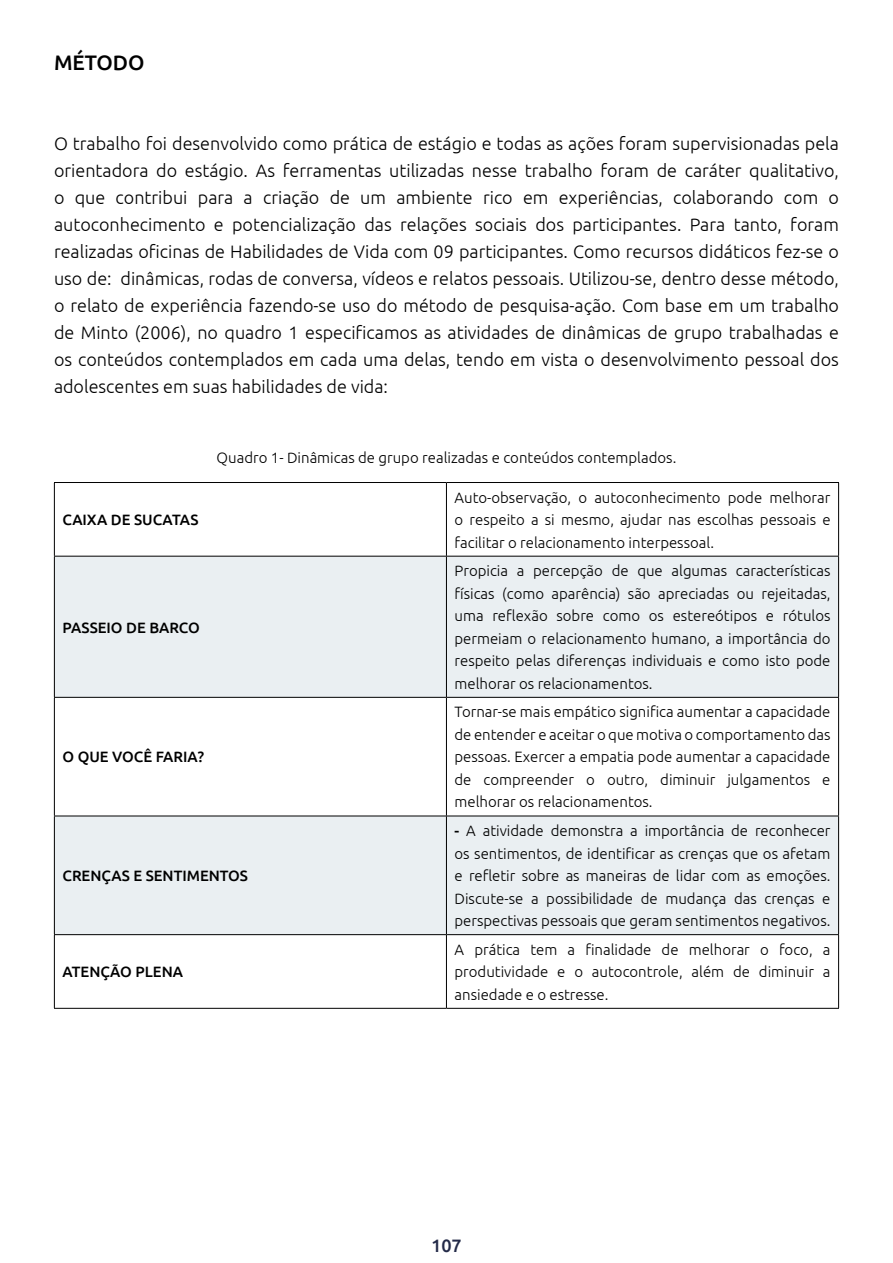
<style>
.page{position:relative;width:893px;height:1263px;background:#fff}
.page>*{position:absolute;margin:0;border:0;box-sizing:border-box;transform-origin:0 0}
.t1{font:500 21px "Ubuntu";color:#000}
.t2{font:300 18px/27px "Ubuntu";color:#000;text-align:justify}
.t3{font:500 18px "Ubuntu";color:#232a48}
.t4{font:300 15px/22.5px "Ubuntu";color:#000;text-align:justify}
.t5{font:500 15px "Ubuntu";color:#000}
.s1{font-weight:500}
</style>
<div class="page">
<svg style="left:55px;top:557px;width:783px;height:377px;fill:#eaeff2"></svg>
<hr style="left:54px;top:482px;width:392px;height:1px;background:#000">
<hr style="left:446px;top:482px;width:393px;height:1px;background:#000">
<hr style="left:54px;top:556px;width:392px;height:1px;background:#000">
<hr style="left:446px;top:556px;width:393px;height:1px;background:#000">
<hr style="left:54px;top:697px;width:392px;height:1px;background:#000">
<hr style="left:446px;top:697px;width:393px;height:1px;background:#000">
<hr style="left:54px;top:816px;width:392px;height:1px;background:#000">
<hr style="left:446px;top:816px;width:393px;height:1px;background:#000">
<hr style="left:54px;top:934px;width:392px;height:1px;background:#000">
<hr style="left:446px;top:934px;width:393px;height:1px;background:#000">
<hr style="left:54px;top:1008px;width:392px;height:1px;background:#000">
<hr style="left:446px;top:1008px;width:393px;height:1px;background:#000">
<hr style="left:54px;top:483px;width:1px;height:73px;background:#000">
<hr style="left:54px;top:556px;width:1px;height:141px;background:#000">
<hr style="left:54px;top:698px;width:1px;height:118px;background:#000">
<hr style="left:54px;top:816px;width:1px;height:118px;background:#000">
<hr style="left:54px;top:935px;width:1px;height:73px;background:#000">
<hr style="left:446px;top:483px;width:1px;height:73px;background:#000">
<hr style="left:838px;top:483px;width:1px;height:73px;background:#000">
<hr style="left:446px;top:556px;width:1px;height:141px;background:#000">
<hr style="left:838px;top:556px;width:1px;height:141px;background:#000">
<hr style="left:446px;top:698px;width:1px;height:118px;background:#000">
<hr style="left:838px;top:698px;width:1px;height:118px;background:#000">
<hr style="left:446px;top:816px;width:1px;height:118px;background:#000">
<hr style="left:838px;top:816px;width:1px;height:118px;background:#000">
<hr style="left:446px;top:935px;width:1px;height:73px;background:#000">
<hr style="left:838px;top:935px;width:1px;height:73px;background:#000">
<h1 class="t1" style="left:54px;top:50px;width:92px">MÉTODO</h1>
<p class="t2" style="left:54px;top:129px;width:787px">O trabalho foi desenvolvido como prática de estágio e todas as ações foram supervisionadas pela orientadora do estágio. As ferramentas utilizadas nesse trabalho foram de caráter qualitativo, o que contribui para a criação de um ambiente rico em experiências, colaborando com o autoconhecimento e potencialização das relações sociais dos participantes. Para tanto, foram realizadas oficinas de Habilidades de Vida com 09 participantes. Como recursos didáticos fez-se o uso de: dinâmicas, rodas de conversa, vídeos e relatos pessoais. Utilizou-se, dentro desse método, o relato de experiência fazendo-se uso do método de pesquisa-ação. Com base em um trabalho de Minto (2006), no quadro 1 especificamos as atividades de dinâmicas de grupo trabalhadas e os conteúdos contemplados em cada uma delas, tendo em vista o desenvolvimento pessoal dos adolescentes em suas habilidades de vida:</p>
<p class="t5" style="left:62px;top:510px;width:137px">CAIXA DE SUCATAS</p>
<p class="t5" style="left:62px;top:618px;width:139px">PASSEIO DE BARCO</p>
<p class="t5" style="left:62px;top:748px;width:143px">O QUE VOCÊ FARIA?</p>
<p class="t4" style="left:217px;top:446px;width:461px">Quadro 1- Dinâmicas de grupo realizadas e conteúdos contemplados.</p>
<p class="t4" style="left:455px;top:486px;width:377px">Auto-observação, o autoconhecimento pode melhorar o respeito a si mesmo, ajudar nas escolhas pessoais e facilitar o relacionamento interpessoal.</p>
<p class="t4" style="left:455px;top:559px;width:377px">Propicia a percepção de que algumas características físicas (como aparência) são apreciadas ou rejeitadas, uma reflexão sobre como os estereótipos e rótulos permeiam o relacionamento humano, a importância do respeito pelas diferenças individuais e como isto pode melhorar os relacionamentos.</p>
<p class="t4" style="left:455px;top:700px;width:377px">Tornar-se mais empático significa aumentar a capacidade de entender e aceitar o que motiva o comportamento das pessoas. Exercer a empatia pode aumentar a capacidade de compreender o outro, diminuir julgamentos e melhorar os relacionamentos.</p>
<p class="t5" style="left:62px;top:866px;width:187px">CRENÇAS E SENTIMENTOS</p>
<p class="t5" style="left:62px;top:962px;width:122px">ATENÇÃO PLENA</p>
<p class="t4" style="left:455px;top:819px;width:377px"><span class="s1">-</span> A atividade demonstra a importância de reconhecer os sentimentos, de identificar as crenças que os afetam e refletir sobre as maneiras de lidar com as emoções.<br>Discute-se a possibilidade de mudança das crenças e perspectivas pessoais que geram sentimentos negativos.</p>
<p class="t4" style="left:455px;top:938px;width:377px">A prática tem a finalidade de melhorar o foco, a produtividade e o autocontrole, além de diminuir a ansiedade e o estresse.</p>
<p class="t3" style="left:431px;top:1234px;width:32px">107</p>
</div>
